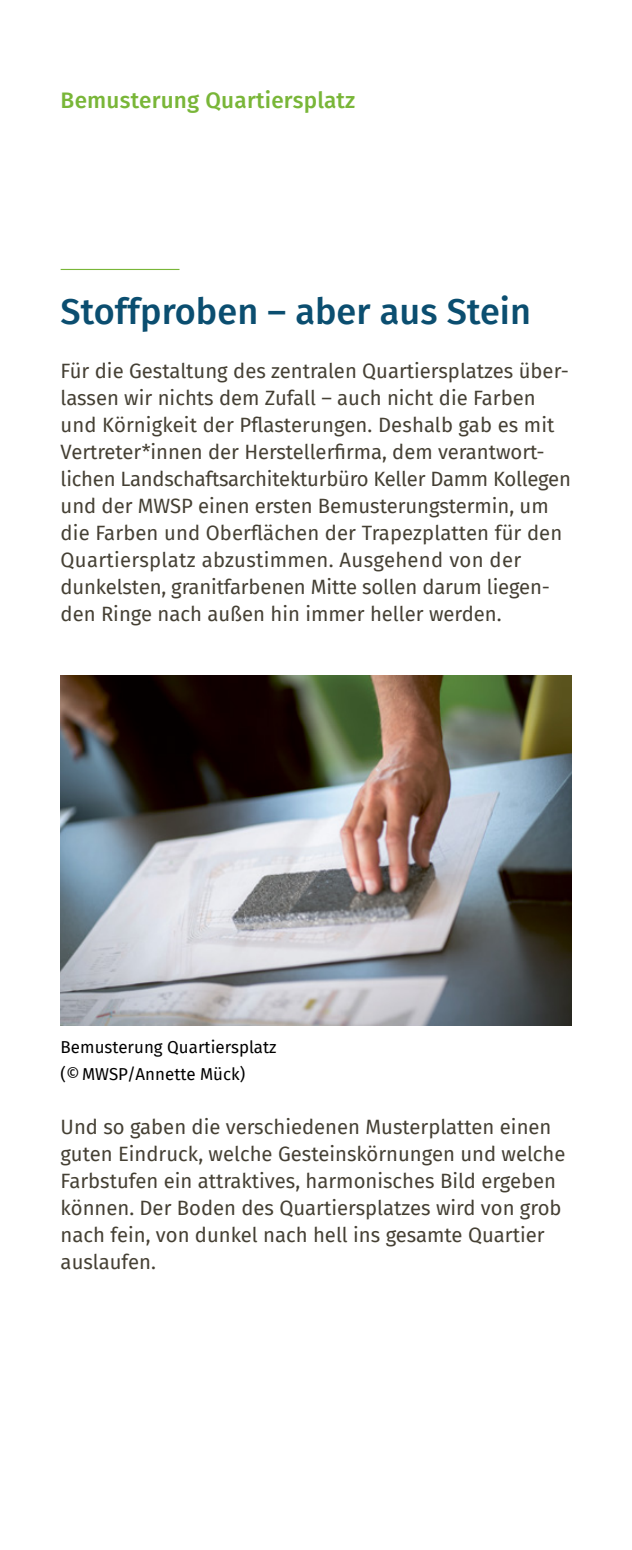
<style>
.page{position:relative;width:632px;height:1550px;background:#fff}
.page>*{position:absolute;margin:0;border:0;box-sizing:border-box;transform-origin:0 0}
.BF-Headline_h2{font:500 36px "Fira Sans";color:#0b4e70}
.BF-Bereich_h1{font:500 22.5px "Fira Sans";letter-spacing:.01em;color:#79b638}
.t1{font:20.25px/27px "Fira Sans";color:#454034}
.t2{font:16.88px/27px "Fira Sans";color:#000}
</style>
<div class="page">
<hr style="left:61px;top:269px;width:118px;height:1px;background:#79b638">
<img style="left:61px;top:675px;width:510px;height:351px">
<h1 class="BF-Bereich_h1" style="left:61px;top:82px;width:296px">Bemusterung Quartiersplatz</h1>
<h2 class="BF-Headline_h2" style="left:61px;top:283px;width:471px">Stoffproben – aber aus Stein</h2>
<p class="t1" style="left:61px;top:357px;width:511px">Für die Gestaltung des zentralen Quartiersplatzes über&shy;lassen wir nichts dem Zufall – auch nicht die Farben und Körnigkeit der Pflasterungen. Deshalb gab es mit Vertreter*innen der Herstellerfirma, dem verantwort&shy;lichen Landschaftsarchitekturbüro Keller Damm Kollegen und der MWSP einen ersten Bemusterungstermin, um die Farben und Oberflächen der Trapezplatten für den Quartiersplatz abzustimmen. Ausgehend von der dunkelsten, granitfarbenen Mitte sollen darum liegen&shy;den Ringe nach außen hin immer heller werden.</p>
<p class="t2" style="left:61px;top:1033px;width:217px">Bemusterung Quartiersplatz (©MWSP/Annette Mück)</p>
<p class="t1" style="left:61px;top:1113px;width:506px">Und so gaben die verschiedenen Musterplatten einen guten Eindruck, welche Gesteinskörnungen und welche Farbstufen ein attraktives, harmonisches Bild ergeben können. Der Boden des Quartiersplatzes wird von grob nach fein, von dunkel nach hell ins gesamte Quartier auslaufen.</p>
</div>
